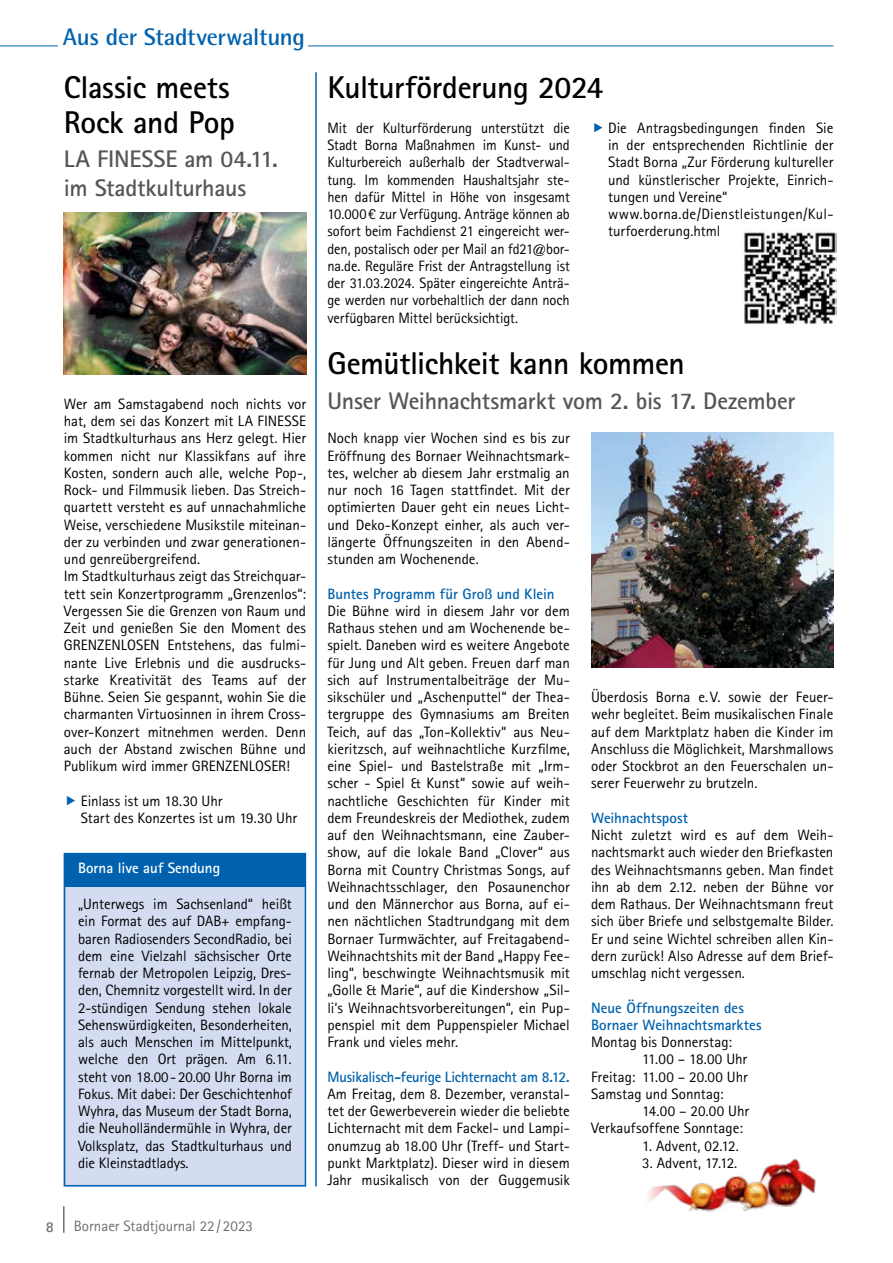
<style>
.page{position:relative;width:893px;height:1263px;background:#fff}
.page>*{position:absolute;margin:0;border:0;box-sizing:border-box;transform-origin:0 0}
.t1{font:700 31.5px "Rotis Sans Serif Std";letter-spacing:-.015em;color:#000}
.t2{font:700 24px/28.8px "Rotis Sans Serif Std";letter-spacing:-.01em;color:#565655}
.t3{font:700 24px "Rotis Semi Sans Std";letter-spacing:-.01em;color:#0062ae}
.t4{font:15px/17.2px "Rotis Sans Serif Std";color:#000;text-align:justify}
.t5{font:15px/17.2px "Rotis Sans Serif Std";color:#000;text-align:justify;scale:.96 1}
.t6{font:700 15px/17.2px "Rotis Sans Serif Std";letter-spacing:-.005em;color:#0062ae}
.t7{font:15px "Rotis Sans Serif Std";color:#6e6e6e}
.t8{font:700 15px "Rotis Sans Serif Std";color:#fff}
.t9{font:700 15px "Rotis Sans Serif Std";color:#6e6e6e}
</style>
<div class="page">
<hr style="left:63px;top:1206px;width:2px;height:27px;background:#6e6e6e">
<hr style="left:0;top:46px;width:833px;height:1px;background:#0062ae">
<div style="left:59px;top:28px;width:249px;height:27px;background:#fff"></div>
<div style="left:64px;top:853px;width:242px;height:333px;background:#d3dcf1"></div>
<div style="left:65px;top:853px;width:241px;height:34px;background:#0062ae"></div>
<div style="left:64px;top:853px;width:242px;height:333px;border:2px solid #0062ae"></div>
<hr style="left:315px;top:72px;width:2px;height:1114px;background:#0062ae">
<img style="left:64px;top:213px;width:242px;height:161px">
<img style="left:743px;top:231px;width:93px;height:93px">
<img style="left:591px;top:432px;width:242px;height:236px">
<img style="left:648px;top:1158px;width:168px;height:54px">
<h2 class="t3" style="left:63px;top:22px;width:244px">Aus der Stadtverwaltung</h2>
<h1 class="t1" style="left:64px;top:68px;width:168px">Classic meets</h1>
<h1 class="t1" style="left:327px;top:68px;width:277px">Kulturförderung 2024</h1>
<h1 class="t1" style="left:64px;top:102px;width:173px">Rock and Pop</h1>
<h2 class="t2" style="left:64px;top:144px;width:216px">LA FINESSE am 04.11. im Stadtkulturhaus</h2>
<p class="t5" style="left:327px;top:119px;width:254px">Mit der Kulturförderung unterstützt die Stadt Borna Maßnahmen im Kunst- und Kulturbereich außerhalb der Stadtverwal&shy;tung. Im kommenden Haushaltsjahr ste&shy;hen dafür Mittel in Höhe von insgesamt 10.000€ zur Verfügung. Anträge können ab sofort beim Fachdienst 21 eingereicht wer&shy;den, postalisch oder per Mail an fd21@bor&shy;na.de. Reguläre Frist der Antragstellung ist der 31.03.2024. Später eingereichte Anträ&shy;ge werden nur vorbehaltlich der dann noch verfügbaren Mittel berücksichtigt.</p>
<p class="t4" style="left:608px;top:119px;width:227px;text-align:left">Die Antragsbedingungen finden Sie in der entsprechenden Richtlinie der Stadt Borna „Zur Förderung kultureller und künstlerischer Projekte, Einrich&shy;tungen und Vereine“ www.borna.de/Dienstleistungen/Kul&shy;turfoerderung.html</p>
<p class="t4" style="left:64px;top:395px;width:244px;text-align:left">Wer am Samstagabend noch nichts vor hat, dem sei das Konzert mit LA FINESSE im Stadtkulturhaus ans Herz gelegt. Hier kommen nicht nur Klassikfans auf ihre Kosten, sondern auch alle, welche Pop-, Rock- und Filmmusik lieben. Das Streich&shy;quartett versteht es auf unnachahmliche Weise, verschiedene Musikstile miteinan&shy;der zu verbinden und zwar generationen&shy;und genreübergreifend.<br>Im Stadtkulturhaus zeigt das Streichquar&shy;tett sein Konzertprogramm „Grenzenlos“:<br>Vergessen Sie die Grenzen von Raum und Zeit und genießen Sie den Moment des GRENZENLOSEN Entstehens, das fulmi&shy;nante Live Erlebnis und die ausdrucks&shy;starke Kreativität des Teams auf der Bühne. Seien Sie gespannt, wohin Sie die charmanten Virtuosinnen in ihrem Cross&shy;over-Konzert mitnehmen werden. Denn auch der Abstand zwischen Bühne und Publikum wird immer GRENZENLOSER!</p>
<p class="t4" style="left:81px;top:792px;width:218px">Einlass ist um 18.30 Uhr<br>Start des Konzertes ist um 19.30 Uhr</p>
<p class="t8" style="left:78px;top:859px;width:144px">Borna live auf Sendung</p>
<p class="t4" style="left:78px;top:895px;width:215px">„Unterwegs im Sachsenland“ heißt ein Format des auf DAB+ empfang&shy;baren Radiosenders SecondRadio, bei dem eine Vielzahl sächsischer Orte fernab der Metropolen Leipzig, Dres&shy;den, Chemnitz vorgestellt wird. In der 2-stündigen Sendung stehen lokale Sehenswürdigkeiten, Besonderheiten, als auch Menschen im Mittelpunkt, welche den Ort prägen. Am 6.11. steht von 18.00-20.00 Uhr Borna im Fokus. Mit dabei: Der Geschichtenhof Wyhra, das Museum der Stadt Borna, die Neuholländermühle in Wyhra, der Volksplatz, das Stadtkulturhaus und die Kleinstadtladys.</p>
<h1 class="t1" style="left:327px;top:344px;width:359px">Gemütlichkeit kann kommen</h1>
<h2 class="t2" style="left:327px;top:386px;width:469px">Unser Weihnachtsmarkt vom 2. bis 17. Dezember</h2>
<p class="t4" style="left:327px;top:429px;width:244px">Noch knapp vier Wochen sind es bis zur Eröffnung des Bornaer Weihnachtsmark&shy;tes, welcher ab diesem Jahr erstmalig an nur noch 16 Tagen stattfindet. Mit der optimierten Dauer geht ein neues Licht&shy;und Deko-Konzept einher, als auch ver&shy;längerte Öffnungszeiten in den Abend&shy;stunden am Wochenende.</p>
<p class="t6" style="left:327px;top:585px;width:229px">Buntes Programm für Groß und Klein</p>
<p class="t4" style="left:327px;top:602px;width:244px">Die Bühne wird in diesem Jahr vor dem Rathaus stehen und am Wochenende be&shy;spielt. Daneben wird es weitere Angebote für Jung und Alt geben. Freuen darf man sich auf Instrumentalbeiträge der Mu&shy;sikschüler und „Aschenputtel“ der Thea&shy;tergruppe des Gymnasiums am Breiten Teich, auf das „Ton-Kollektiv“ aus Neu&shy;kieritzsch, auf weihnachtliche Kurzfilme, eine Spiel- und Bastelstraße mit „Irm&shy;scher - Spiel &amp; Kunst“ sowie auf weih&shy;nachtliche Geschichten für Kinder mit dem Freundeskreis der Mediothek, zudem auf den Weihnachtsmann, eine Zauber&shy;show, auf die lokale Band „Clover“ aus Borna mit Country Christmas Songs, auf Weihnachtsschlager, den Posaunenchor und den Männerchor aus Borna, auf ei&shy;nen nächtlichen Stadtrundgang mit dem Bornaer Turmwächter, auf Freitagabend-Weihnachtshits mit der Band „Happy Fee&shy;ling“, beschwingte Weihnachtsmusik mit „Golle &amp; Marie“, auf die Kindershow „Sil&shy;li‘s Weihnachtsvorbereitungen“, ein Pup&shy;penspiel mit dem Puppenspieler Michael Frank und vieles mehr.</p>
<p class="t6" style="left:327px;top:1068px;width:244px">Musikalisch-feurige Lichternacht am 8.12.</p>
<p class="t4" style="left:327px;top:1085px;width:244px">Am Freitag, dem 8. Dezember, veranstal&shy;tet der Gewerbeverein wieder die beliebte Lichternacht mit dem Fackel- und Lampi&shy;onumzug ab 18.00 Uhr (Treff- und Start&shy;punkt Marktplatz). Dieser wird in diesem Jahr musikalisch von der Guggemusik</p>
<p class="t4" style="left:591px;top:688px;width:244px">Überdosis Borna e.V. sowie der Feuer&shy;wehr begleitet. Beim musikalischen Finale auf dem Marktplatz haben die Kinder im Anschluss die Möglichkeit, Marshmallows oder Stockbrot an den Feuerschalen un&shy;serer Feuerwehr zu brutzeln.</p>
<p class="t6" style="left:591px;top:809px;width:98px">Weihnachtspost</p>
<p class="t4" style="left:591px;top:826px;width:244px">Nicht zuletzt wird es auf dem Weih&shy;nachtsmarkt auch wieder den Briefkasten des Weihnachtsmanns geben. Man findet ihn ab dem 2.12. neben der Bühne vor dem Rathaus. Der Weihnachtsmann freut sich über Briefe und selbstgemalte Bilder.<br>Er und seine Wichtel schreiben allen Kin&shy;dern zurück! Also Adresse auf dem Brief&shy;umschlag nicht vergessen.</p>
<p class="t6" style="left:591px;top:999px;width:172px">Neue Öffnungszeiten des<br>Bornaer Weihnachtsmarktes</p>
<p class="t4" style="left:591px;top:1033px;width:143px">Montag bis Donnerstag:</p>
<p class="t4" style="left:642px;top:1050px;width:107px">11.00 – 18.00 Uhr</p>
<p class="t4" style="left:591px;top:1068px;width:158px">Freitag: 11.00 – 20.00 Uhr</p>
<p class="t4" style="left:591px;top:1085px;width:134px">Samstag und Sonntag:</p>
<p class="t4" style="left:642px;top:1102px;width:109px">14.00 – 20.00 Uhr</p>
<p class="t4" style="left:591px;top:1119px;width:153px">Verkaufsoffene Sonntage:</p>
<p class="t4" style="left:642px;top:1137px;width:98px">1. Advent, 02.12.</p>
<p class="t4" style="left:642px;top:1154px;width:97px">3. Advent, 17.12.</p>
<p class="t9" style="left:46px;top:1217px;width:10px">8</p>
<p class="t7" style="left:74px;top:1217px;width:181px">Bornaer Stadtjournal 22 /2023</p>
</div>
